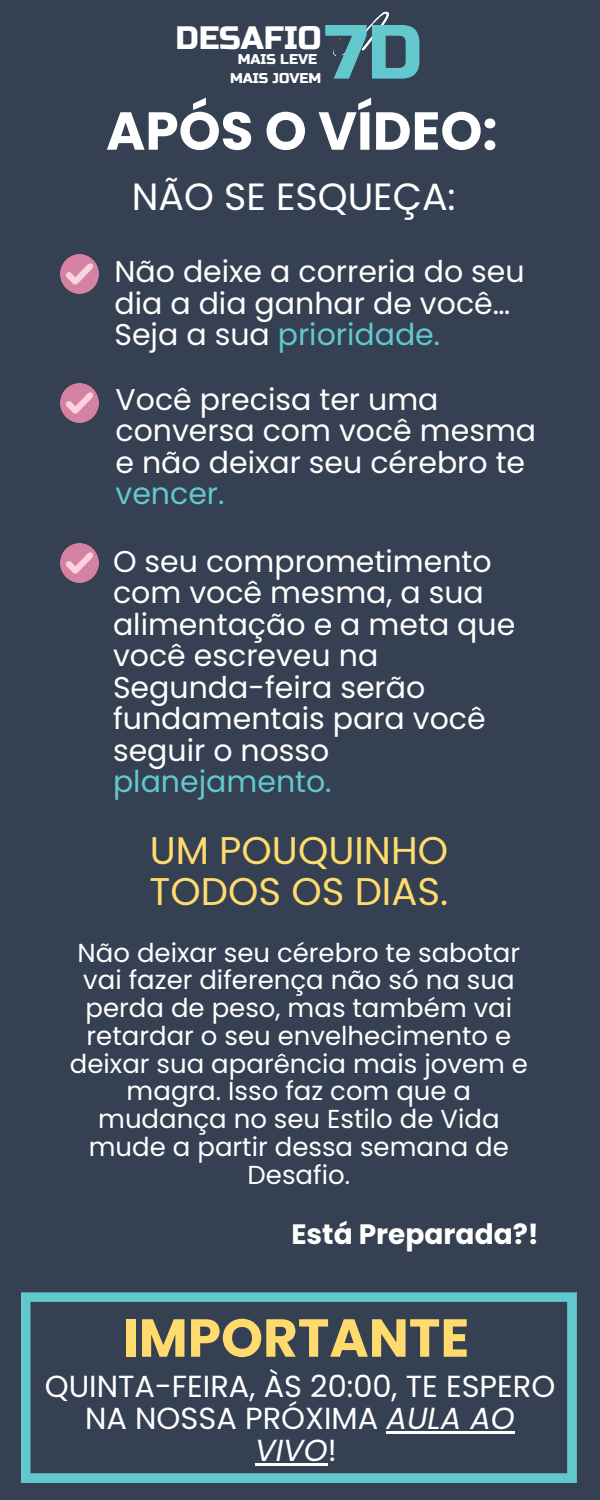
<style>
.page{position:relative;width:600px;height:1500px;background:#354052}
.page>*{position:absolute;margin:0;border:0;box-sizing:border-box;transform-origin:0 0}
.t1{font:76.6px "Russo One";color:#63c8cd}
.t2{font:700 53.4px "Poppins";color:#fff}
.t3{font:700 53.4px "Poppins";color:#ffdb6e}
.t4{font:38.6px/41.2px "Poppins";color:#ffdb6e}
.t5{font:37.9px "Poppins";color:#fff}
.t6{font:32.4px "Russo One";color:#fff}
.t7{font:30.5px/32.2px "Poppins";color:#fff;text-align:center}
.t8{font:30px/31.5px "Poppins";color:#fff}
.t9{font:30px "Poppins";color:#63c8cd}
.t10{font:700 28.1px "Poppins";color:#fff}
.t11{font:26px/27.8px "Poppins";color:#fff;text-align:center}
.t12{font:14.2px "Russo One";color:#fff}
.s1{color:#63c8cd}
.s2{font-style:italic}
</style>
<div class="page">
<img style="left:60px;top:254px;width:39px;height:39px">
<img style="left:60px;top:383px;width:39px;height:39px">
<img style="left:60px;top:544px;width:39px;height:39px">
<svg style="left:21px;top:1292px;width:556px;height:191px"></svg>
<hr style="left:386px;top:1431px;width:129px;height:3px;background:#fff">
<hr style="left:255px;top:1463px;width:73px;height:3px;background:#fff">
<img style="left:333px;top:12px;width:56px;height:44px">
<h1 class="t1" style="left:324px;top:8px;width:100px">7D</h1>
<p class="t6" style="left:175px;top:19px;width:148px">DESAFIO</p>
<p class="t12" style="left:230px;top:70px;width:93px">MAIS JOVEM</p>
<p class="t12" style="left:238px;top:51px;width:81px">MAIS LEVE</p>
<h2 class="t2" style="left:106px;top:94px;width:393px">APÓS O VÍDEO:</h2>
<p class="t5" style="left:132px;top:170px;width:325px">NÃO SE ESQUEÇA:</p>
<p class="t8" style="left:114px;top:256px;width:412px">Não deixe a correria do seu dia a dia ganhar de você…<br>Seja a sua <span class="s1">prioridade.</span></p>
<p class="t8" style="left:116px;top:384px;width:422px">Você precisa ter uma conversa com você mesma e não deixar seu cérebro te</p>
<p class="t9" style="left:116px;top:473px;width:110px">vencer.</p>
<p class="t8" style="left:113px;top:546px;width:404px">O seu comprometimento com você mesma, a sua alimentação e a meta que você escreveu na<br>Segunda-feira serão fundamentais para você seguir o nosso</p>
<p class="t9" style="left:113px;top:761px;width:220px">planejamento.</p>
<p class="t4" style="left:150px;top:830px;width:300px">UM POUQUINHO<br>TODOS OS DIAS.</p>
<p class="t11" style="left:70px;top:939px;width:460px">Não deixar seu cérebro te sabotar vai fazer diferença não só na sua perda de peso, mas também vai retardar o seu envelhecimento e deixar sua aparência mais jovem e magra. Isso faz com que a mudança no seu Estilo de Vida mude a partir dessa semana de<br>Desafio.</p>
<p class="t10" style="left:291px;top:1215px;width:249px">Está Preparada?!</p>
<h2 class="t3" style="left:123px;top:1301px;width:348px">IMPORTANTE</h2>
<p class="t7" style="left:45px;top:1370px;width:512px">QUINTA-FEIRA, ÀS 20:00, TE ESPERO<br>NA NOSSA PRÓXIMA <span class="s2">AULA AO<br>VIVO</span>!</p>
</div>
